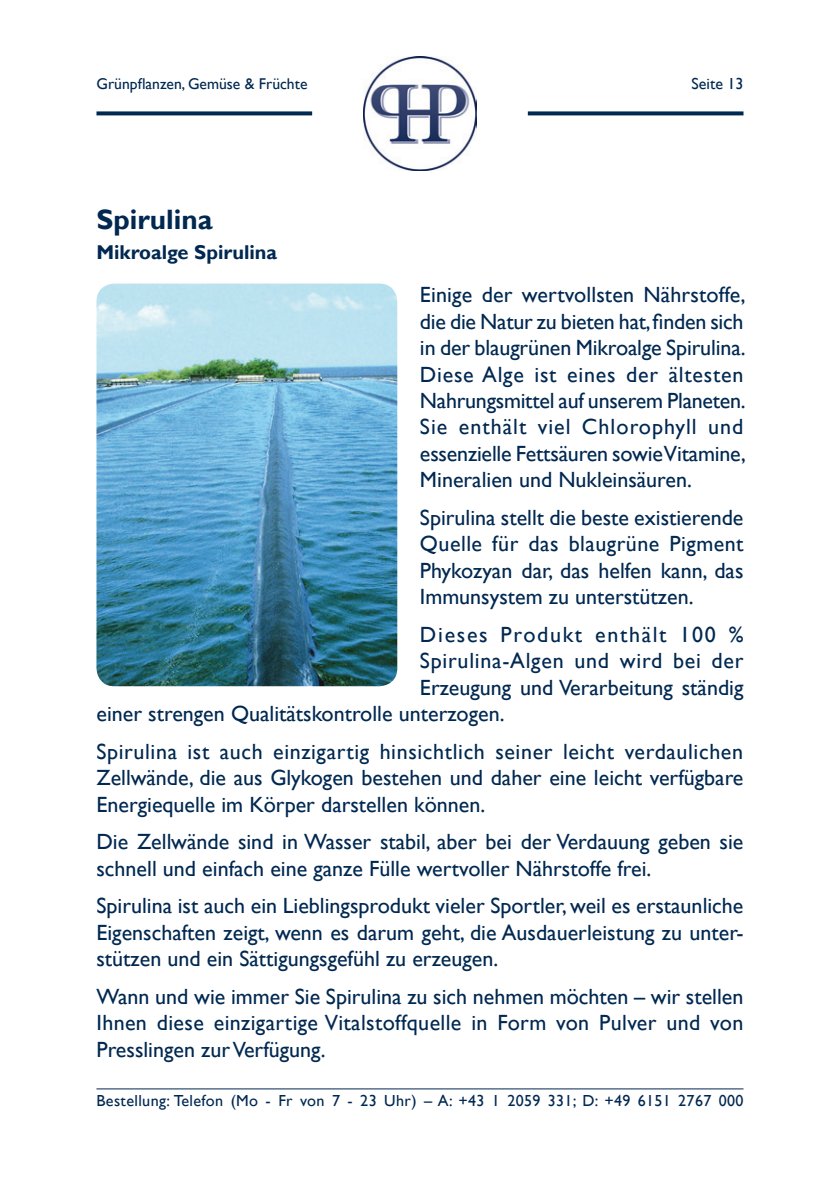
<style>
.page{position:relative;width:840px;height:1191px;background:#fff}
.page>*{position:absolute;margin:0;border:0;box-sizing:border-box;transform-origin:0 0}
.t1{font:700 28px "Gill Sans";color:#002851}
.t2{font:22px/26.4px "Gill Sans";color:#002851;text-align:justify}
.t3{font:22px "Gill Sans";letter-spacing:.035em;color:#002851}
.t4{font:22px "Gill Sans";letter-spacing:.075em;color:#002851}
.t5{font:700 20px "Gill Sans";color:#002851}
.t6{font:16px "Gill Sans";letter-spacing:.02em;color:#002851}
.t7{font:15.6px "Gill Sans";color:#002851}
</style>
<div class="page">
<hr style="left:96px;top:1088px;width:647px;height:1px;background:#002851">
<svg style="left:96px;top:111px;width:216px;height:4px"></svg>
<svg style="left:527px;top:111px;width:216px;height:4px"></svg>
<img style="left:363px;top:57px;width:113px;height:113px">
<img style="left:96px;top:283px;width:301px;height:403px">
<p class="t7" style="left:96px;top:75px;width:212px">Grünpflanzen, Gemüse &amp; Früchte</p>
<p class="t1" style="left:96px;top:203px;width:118px">Spirulina</p>
<p class="t5" style="left:96px;top:240px;width:182px">Mikroalge Spirulina</p>
<p class="t6" style="left:691px;top:75px;width:53px">Seite 13</p>
<p class="t2" style="left:420px;top:282px;width:327px">Einige der wertvollsten Nährstoffe, die die Natur zu bieten hat, finden sich in der blaugrünen Mikroalge Spirulina.<br>Diese Alge ist eines der ältesten Nahrungsmittel auf unserem Planeten.<br>Sie enthält viel Chlorophyll und essenzielle Fettsäuren sowie Vitamine, Mineralien und Nukleinsäuren.</p>
<p class="t2" style="left:420px;top:505px;width:325px">Spirulina stellt die beste existierende Quelle für das blaugrüne Pigment Phykozyan dar, das helfen kann, das Immunsystem zu unterstützen.</p>
<p class="t4" style="left:420px;top:621px;width:325px">Dieses Produkt enthält 100 %</p>
<p class="t3" style="left:420px;top:648px;width:325px">Spirulina-Algen und wird bei der</p>
<p class="t2" style="left:420px;top:674px;width:325px">Erzeugung und Verarbeitung ständig</p>
<p class="t2" style="left:96px;top:701px;width:409px">einer strengen Qualitätskontrolle unterzogen.</p>
<p class="t2" style="left:96px;top:738px;width:648px">Spirulina ist auch einzigartig hinsichtlich seiner leicht verdaulichen Zellwände, die aus Glykogen bestehen und daher eine leicht verfügbare Energiequelle im Körper darstellen können.</p>
<p class="t2" style="left:96px;top:829px;width:648px">Die Zellwände sind in Wasser stabil, aber bei der Verdauung geben sie schnell und einfach eine ganze Fülle wertvoller Nährstoffe frei.</p>
<p class="t2" style="left:96px;top:893px;width:648px">Spirulina ist auch ein Lieblingsprodukt vieler Sportler, weil es erstaunliche Eigenschaften zeigt, wenn es darum geht, die Ausdauerleistung zu unter&shy;stützen und ein Sättigungsgefühl zu erzeugen.</p>
<p class="t2" style="left:96px;top:983px;width:648px">Wann und wie immer Sie Spirulina zu sich nehmen möchten – wir stellen Ihnen diese einzigartige Vitalstoffquelle in Form von Pulver und von Presslingen zur Verfügung.</p>
<p class="t6" style="left:96px;top:1091px;width:648px">Bestellung: Telefon (Mo - Fr von 7 - 23 Uhr) – A: +43 1 2059 331; D: +49 6151 2767 000</p>
</div>
